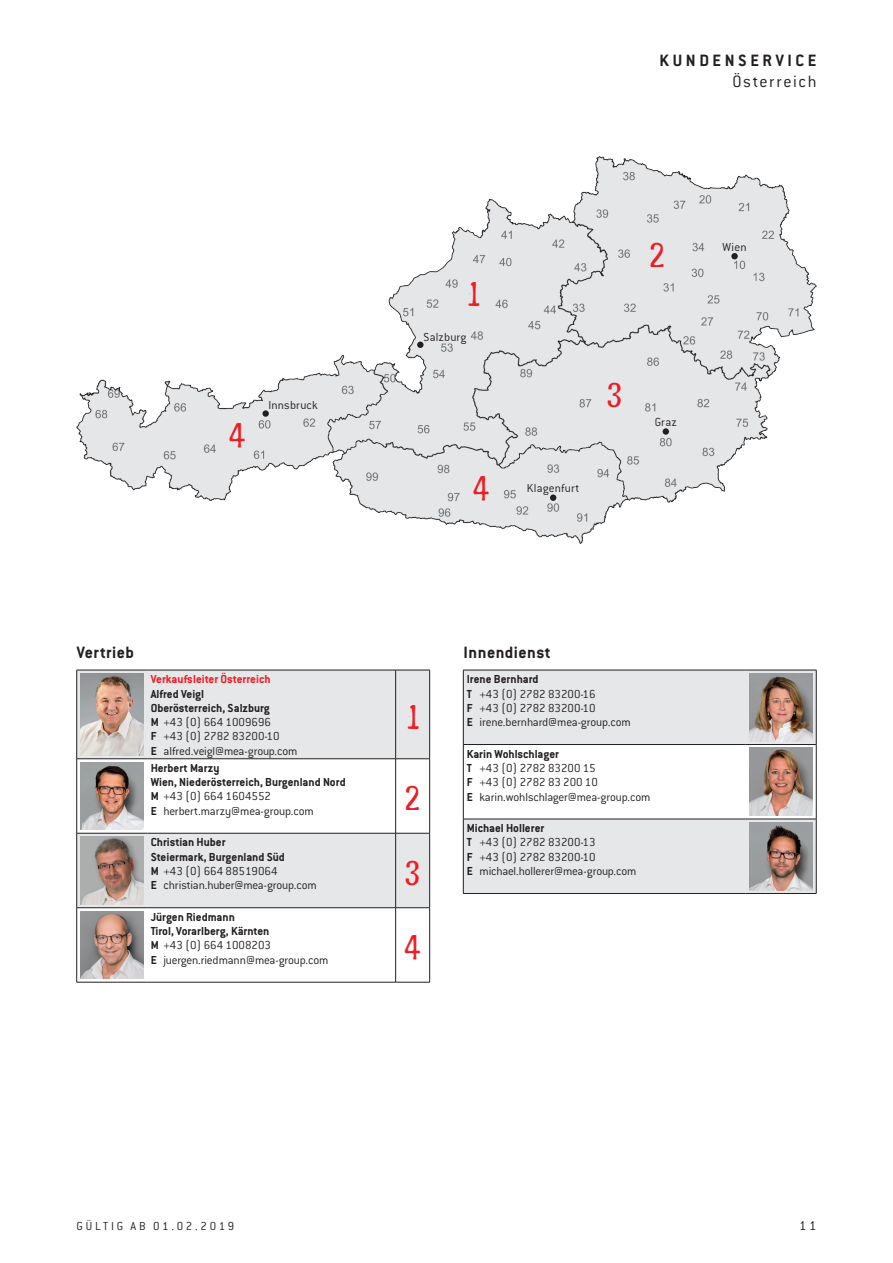
<style>
.page{position:relative;width:893px;height:1263px;background:#fff}
.page>*{position:absolute;margin:0;border:0;box-sizing:border-box;transform-origin:0 0}
.t1{font:500 36px "Gagamond MEA";color:#ee1d23}
.t2{font:700 18px "Conduit ITC Pro";letter-spacing:.025em;color:#231f20}
.t3{font:700 18px "Conduit ITC Pro";letter-spacing:.2em;color:#231f20}
.t4{font:300 18px "Conduit ITC Pro";letter-spacing:.085em;color:#231f20}
.t5{font:300 14.25px "Conduit ITC Pro";color:#231f20}
.t6{font:300 12.75px/14.2px "Conduit ITC Pro";color:#231f20}
.t7{font:700 12.75px/14.2px "Conduit ITC Pro";color:#231f20}
.t8{font:700 12.75px "Conduit ITC Pro";color:#ee1d23}
.t9{font:300 12.75px "Conduit ITC Pro";letter-spacing:.21em;color:#231f20}
.s1{font-weight:700}
.s2{font-weight:300}
</style>
<div class="page">
<img style="left:77px;top:157px;width:739px;height:387px">
<svg style="left:77px;top:669px;width:352px;height:313px"></svg>
<hr style="left:395px;top:634px;width:1px;height:36px;background:#fff">
<hr style="left:77px;top:670px;width:70px;height:1px;background:#231f20">
<hr style="left:147px;top:670px;width:249px;height:1px;background:#231f20">
<hr style="left:396px;top:670px;width:34px;height:1px;background:#231f20">
<hr style="left:76px;top:670px;width:1px;height:88px;background:#231f20">
<hr style="left:395px;top:670px;width:1px;height:88px;background:#231f20">
<hr style="left:429px;top:670px;width:1px;height:88px;background:#231f20">
<hr style="left:77px;top:758px;width:70px;height:1px;background:#231f20">
<hr style="left:76px;top:759px;width:1px;height:74px;background:#231f20">
<hr style="left:147px;top:758px;width:249px;height:1px;background:#231f20">
<hr style="left:396px;top:758px;width:34px;height:1px;background:#231f20">
<hr style="left:395px;top:759px;width:1px;height:74px;background:#231f20">
<hr style="left:429px;top:759px;width:1px;height:74px;background:#231f20">
<hr style="left:77px;top:833px;width:70px;height:1px;background:#231f20">
<hr style="left:76px;top:833px;width:1px;height:74px;background:#231f20">
<hr style="left:147px;top:833px;width:249px;height:1px;background:#231f20">
<hr style="left:396px;top:833px;width:34px;height:1px;background:#231f20">
<hr style="left:395px;top:833px;width:1px;height:74px;background:#231f20">
<hr style="left:429px;top:833px;width:1px;height:74px;background:#231f20">
<hr style="left:77px;top:907px;width:70px;height:1px;background:#231f20">
<hr style="left:76px;top:908px;width:1px;height:74px;background:#231f20">
<hr style="left:147px;top:907px;width:249px;height:1px;background:#231f20">
<hr style="left:396px;top:907px;width:34px;height:1px;background:#231f20">
<hr style="left:395px;top:908px;width:1px;height:74px;background:#231f20">
<hr style="left:429px;top:908px;width:1px;height:74px;background:#231f20">
<hr style="left:77px;top:982px;width:70px;height:1px;background:#231f20">
<hr style="left:147px;top:982px;width:249px;height:1px;background:#231f20">
<hr style="left:396px;top:982px;width:34px;height:1px;background:#231f20">
<img style="left:80px;top:673px;width:64px;height:82px">
<img style="left:80px;top:762px;width:64px;height:68px">
<img style="left:80px;top:837px;width:64px;height:67px">
<img style="left:80px;top:911px;width:64px;height:68px">
<svg style="left:464px;top:669px;width:352px;height:1px"></svg>
<svg style="left:464px;top:671px;width:352px;height:222px;fill:#e6e7e9"></svg>
<hr style="left:745px;top:634px;width:1px;height:36px;background:#fff">
<hr style="left:463px;top:670px;width:283px;height:1px;background:#231f20">
<hr style="left:746px;top:670px;width:70px;height:1px;background:#231f20">
<hr style="left:463px;top:744px;width:283px;height:1px;background:#231f20">
<hr style="left:746px;top:744px;width:70px;height:1px;background:#231f20">
<hr style="left:463px;top:819px;width:283px;height:1px;background:#231f20">
<hr style="left:746px;top:819px;width:70px;height:1px;background:#231f20">
<hr style="left:463px;top:670px;width:1px;height:74px;background:#231f20">
<hr style="left:816px;top:670px;width:1px;height:74px;background:#231f20">
<hr style="left:463px;top:745px;width:1px;height:74px;background:#231f20">
<hr style="left:816px;top:745px;width:1px;height:74px;background:#231f20">
<hr style="left:463px;top:819px;width:1px;height:74px;background:#231f20">
<hr style="left:816px;top:819px;width:1px;height:74px;background:#231f20">
<hr style="left:463px;top:893px;width:283px;height:1px;background:#231f20">
<hr style="left:746px;top:893px;width:70px;height:1px;background:#231f20">
<img style="left:749px;top:673px;width:64px;height:68px">
<img style="left:749px;top:748px;width:64px;height:67px">
<img style="left:749px;top:822px;width:64px;height:68px">
<svg style="left:417px;top:342px;width:6px;height:6px"></svg>
<div style="left:731px;top:253px;width:7px;height:6px;background:#231f20;border-radius:50%"></div>
<div style="left:663px;top:428px;width:6px;height:7px;background:#231f20;border-radius:50%"></div>
<div style="left:550px;top:494px;width:6px;height:7px;background:#231f20;border-radius:50%"></div>
<div style="left:262px;top:410px;width:7px;height:7px;background:#231f20;border-radius:50%"></div>
<h2 class="t3" style="left:660px;top:50px;width:158px">KUNDENSERVICE</h2>
<h2 class="t4" style="left:732px;top:71px;width:86px">Österreich</h2>
<h1 class="t1" style="left:229px;top:416px;width:18px">4</h1>
<p class="t6" style="left:269px;top:398px;width:51px">Innsbruck</p>
<h2 class="t2" style="left:77px;top:642px;width:59px">Vertrieb</h2>
<p class="t8" style="left:151px;top:672px;width:121px">Verkaufsleiter Österreich</p>
<p class="t6" style="left:151px;top:686px;width:148px"><span class="s1">Alfred Veigl<br>Oberösterreich, Salzburg<br>M</span> +43 (0) 664 1009696<br><span class="s1">F</span> +43 (0) 2782 83200-10<br><span class="s1">E</span> alfred.veigl@mea-group.com</p>
<p class="t7" style="left:151px;top:761px;width:196px">Herbert Marzy<br>Wien, Niederösterreich, Burgenland Nord<br>M <span class="s2">+43 (0) 664 1604552<br></span>E <span class="s2">herbert.marzy@mea-group.com</span></p>
<p class="t6" style="left:151px;top:835px;width:168px"><span class="s1">Christian Huber<br>Steiermark, Burgenland Süd<br>M</span> +43 (0) 664 88519064<br><span class="s1">E</span> christian.huber@mea-group.com</p>
<p class="t6" style="left:151px;top:910px;width:179px"><span class="s1">Jürgen Riedmann<br>Tirol, Vorarlberg, Kärnten<br>M</span> +43 (0) 664 1008203<br><span class="s1">E</span> juergen.riedmann@mea-group.com</p>
<h1 class="t1" style="left:465px;top:275px;width:18px">1</h1>
<p class="t6" style="left:424px;top:329px;width:44px">Salzburg</p>
<h1 class="t1" style="left:473px;top:469px;width:18px">4</h1>
<h1 class="t1" style="left:649px;top:236px;width:18px">2</h1>
<h1 class="t1" style="left:607px;top:376px;width:18px">3</h1>
<p class="t6" style="left:527px;top:481px;width:54px">Klagenfurt</p>
<p class="t6" style="left:655px;top:415px;width:24px">Graz</p>
<p class="t6" style="left:723px;top:240px;width:26px">Wien</p>
<h1 class="t1" style="left:405px;top:697px;width:18px">1</h1>
<h1 class="t1" style="left:405px;top:779px;width:18px">2</h1>
<h1 class="t1" style="left:405px;top:853px;width:18px">3</h1>
<h1 class="t1" style="left:405px;top:928px;width:18px">4</h1>
<h2 class="t2" style="left:464px;top:642px;width:89px">Innendienst</h2>
<p class="t6" style="left:467px;top:672px;width:165px"><span class="s1">Irene Bernhard<br>T</span> +43 (0) 2782 83200-16<br><span class="s1">F</span> +43 (0) 2782 83200-10<br><span class="s1">E</span> irene.bernhard@mea-group.com</p>
<p class="t6" style="left:467px;top:747px;width:185px"><span class="s1">Karin Wohlschlager<br>T</span> +43 (0) 2782 83200 15<br><span class="s1">F</span> +43 (0) 2782 83 200 10<br><span class="s1">E</span> karin.wohlschlager@mea-group.com</p>
<p class="t6" style="left:467px;top:821px;width:171px"><span class="s1">Michael Hollerer<br>T</span> +43 (0) 2782 83200-13<br><span class="s1">F</span> +43 (0) 2782 83200-10<br><span class="s1">E</span> michael.hollerer@mea-group.com</p>
<p class="t9" style="left:77px;top:1219px;width:159px">GÜLTIG AB 01.02.2019</p>
<p class="t5" style="left:799px;top:1218px;width:19px">11</p>
</div>
